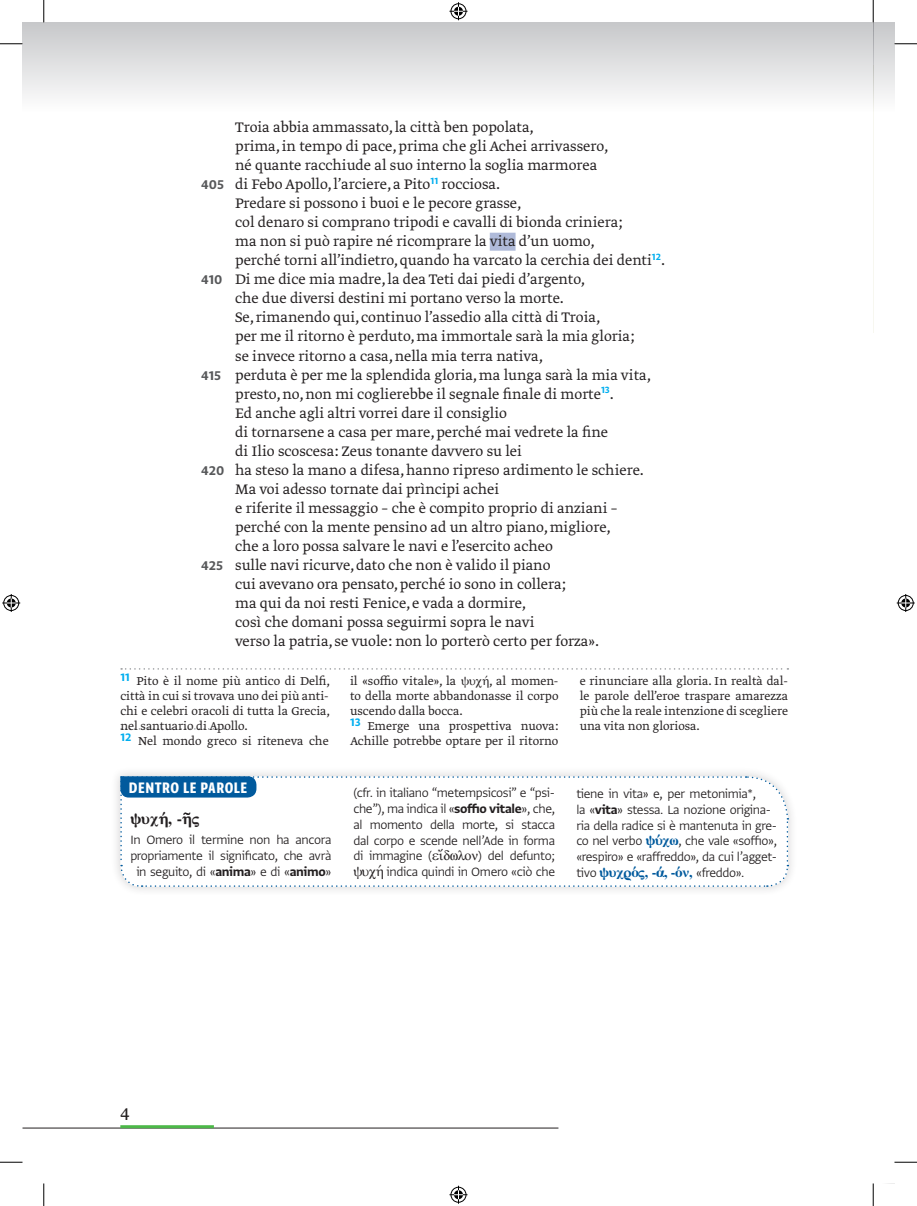
<style>
.page{position:relative;width:917px;height:1206px;background:#fff}
.page>*{position:absolute;margin:0;border:0;box-sizing:border-box;transform-origin:0 0}
.t1{font:300 21px "Greta Text Pro";color:#231f20}
.t2{font:18px "Greta Sans Cnd Std Bld";letter-spacing:.03em;color:#fff}
.t3{font:300 16.35px "Greta Text Pro";color:#231f20}
.t4{font:700 16.2px "Hellenica";color:#231f20}
.t5{font:300 14.25px/15.8px "Greta Sans Std";letter-spacing:-.025em;color:#231f20;text-align:center}
.t6{font:700 14.25px "Hellenica";letter-spacing:-.025em;color:#015a9d}
.t7{font:300 13.5px/15px "Greta Text Pro";color:#231f20}
.s1{font-family:"Greta Sans Std Bld";font-weight:400;font-size:15px;color:#57585a}
.s2{font-family:"Hellenica";font-weight:400;font-size:12.75px}
.s3{font-family:"Hellenica";font-weight:400;font-size:12px}
.s4{font-family:"Greta Sans Std Bld";font-weight:400}
.s5{font-family:"Hellenica";font-weight:400}
.s6{font-family:"Hellenica";font-weight:700;color:#015a9d}
.s7{font-family:"Greta Sans Std";font-weight:300;color:#231f20}
</style>
<div class="page">
<svg style="left:873px;top:112px;width:1px;height:221px"></svg>
<hr style="left:23px;top:1128px;width:535px;height:1px;background:#231f20">
<div style="left:22px;top:22px;width:851px;height:90px;background:linear-gradient(to bottom,#c7c8ca,#fdfdfd)"></div>
<hr style="left:120px;top:1125px;width:94px;height:3px;background:#4cb848">
<div style="left:873px;top:22px;width:21px;height:90px;background:linear-gradient(to bottom,#c7c8ca,#fdfdfd)"></div>
<svg style="left:121px;top:668px;width:667px;height:2px"></svg>
<svg style="left:121px;top:728px;width:104px;height:2px"></svg>
<div style="left:490px;top:233px;width:25px;height:18px;background:#afbad9"></div>
<div style="left:111px;top:767px;width:687px;height:129px;background:#f7f7f7"></div>
<svg style="left:120px;top:775px;width:669px;height:112px"></svg>
<svg style="left:0;top:44px;width:22px;height:1px"></svg>
<svg style="left:894px;top:44px;width:23px;height:1px"></svg>
<svg style="left:0;top:1162px;width:22px;height:1px"></svg>
<svg style="left:894px;top:1162px;width:23px;height:1px"></svg>
<svg style="left:44px;top:0;width:1px;height:22px"></svg>
<svg style="left:44px;top:1183px;width:1px;height:23px"></svg>
<svg style="left:873px;top:0;width:1px;height:22px"></svg>
<svg style="left:873px;top:1183px;width:1px;height:23px"></svg>
<svg style="left:449px;top:2px;width:18px;height:18px"></svg>
<svg style="left:449px;top:1186px;width:18px;height:18px"></svg>
<svg style="left:2px;top:594px;width:18px;height:18px"></svg>
<svg style="left:896px;top:594px;width:18px;height:18px"></svg>
<p class="t3" style="left:235px;top:117px;width:300px">Troia abbia ammassato, la città ben popolata,</p>
<p class="t3" style="left:235px;top:136px;width:374px">prima, in tempo di pace, prima che gli Achei arrivassero,</p>
<p class="t3" style="left:235px;top:155px;width:363px">né quante racchiude al suo interno la soglia marmorea</p>
<p class="t3" style="left:201px;top:174px;width:300px"><span class="s1">405</span> di Febo Apollo, l’arciere, a Pito<sup>11</sup> rocciosa.</p>
<p class="t3" style="left:235px;top:193px;width:288px">Predare si possono i buoi e le pecore grasse,</p>
<p class="t3" style="left:235px;top:212px;width:389px">col denaro si comprano tripodi e cavalli di bionda criniera;</p>
<p class="t3" style="left:235px;top:231px;width:361px">ma non si può rapire né ricomprare la vita d’un uomo,</p>
<p class="t3" style="left:235px;top:251px;width:431px">perché torni all’indietro, quando ha varcato la cerchia dei denti<sup>12</sup>.</p>
<p class="t3" style="left:201px;top:270px;width:385px"><span class="s1">410</span> Di me dice mia madre, la dea Teti dai piedi d’argento,</p>
<p class="t3" style="left:235px;top:289px;width:330px">che due diversi destini mi portano verso la morte.</p>
<p class="t3" style="left:235px;top:308px;width:366px">Se, rimanendo qui, continuo l’assedio alla città di Troia,</p>
<p class="t3" style="left:235px;top:327px;width:401px">per me il ritorno è perduto, ma immortale sarà la mia gloria;</p>
<p class="t3" style="left:235px;top:346px;width:309px">se invece ritorno a casa, nella mia terra nativa,</p>
<p class="t3" style="left:201px;top:365px;width:451px"><span class="s1">415</span> perduta è per me la splendida gloria, ma lunga sarà la mia vita,</p>
<p class="t3" style="left:235px;top:384px;width:380px">presto, no, non mi coglierebbe il segnale finale di morte<sup>13</sup>.</p>
<p class="t3" style="left:235px;top:403px;width:273px">Ed anche agli altri vorrei dare il consiglio</p>
<p class="t3" style="left:235px;top:422px;width:374px">di tornarsene a casa per mare, perché mai vedrete la fine</p>
<p class="t3" style="left:235px;top:441px;width:288px">di Ilio scoscesa: Zeus tonante davvero su lei</p>
<p class="t3" style="left:201px;top:460px;width:444px"><span class="s1">420</span> ha steso la mano a difesa, hanno ripreso ardimento le schiere.</p>
<p class="t3" style="left:235px;top:479px;width:265px">Ma voi adesso tornate dai prìncipi achei</p>
<p class="t3" style="left:235px;top:498px;width:384px">e riferite il messaggio – che è compito proprio di anziani –</p>
<p class="t3" style="left:235px;top:517px;width:377px">perché con la mente pensino ad un altro piano, migliore,</p>
<p class="t3" style="left:235px;top:536px;width:319px">che a loro possa salvare le navi e l’esercito acheo</p>
<p class="t3" style="left:201px;top:555px;width:351px"><span class="s1">425</span> sulle navi ricurve, dato che non è valido il piano</p>
<p class="t3" style="left:235px;top:574px;width:332px">cui avevano ora pensato, perché io sono in collera;</p>
<p class="t3" style="left:235px;top:593px;width:292px">ma qui da noi resti Fenice, e vada a dormire,</p>
<p class="t3" style="left:235px;top:612px;width:301px">così che domani possa seguirmi sopra le navi</p>
<p class="t3" style="left:235px;top:632px;width:365px">verso la patria, se vuole: non lo porterò certo per forza».</p>
<p class="t7" style="left:120px;top:673px;width:211px"><sup>11</sup> Pito è il nome più antico di Delfi, città in cui si trovava uno dei più anti&shy;chi e celebri oracoli di tutta la Grecia, nel santuario di Apollo.<br><sup>12</sup> Nel mondo greco si riteneva che</p>
<p class="t7" style="left:350px;top:673px;width:210px">il «soffio vitale», la <span class="s2">yuch</span><span class="s3">v</span>, al momen&shy;to della morte abbandonasse il corpo uscendo dalla bocca.<br><sup>13</sup> Emerge una prospettiva nuova:<br>Achille potrebbe optare per il ritorno</p>
<p class="t7" style="left:580px;top:673px;width:210px;text-align:justify">e rinunciare alla gloria. In realtà dal&shy;le parole dell’eroe traspare amarezza più che la reale intenzione di scegliere una vita non gloriosa.</p>
<p class="t2" style="left:129px;top:777px;width:120px">DENTRO LE PAROLE</p>
<p class="t4" style="left:130px;top:810px;width:71px">yuchv, -h`~</p>
<p class="t5" style="left:130px;top:832px;width:202px">In Omero il termine non ha ancora propriamente il significato, che avrà in seguito, di «<span class="s4">anima</span>» e di «<span class="s4">animo</span>»</p>
<p class="t5" style="left:353px;top:785px;width:203px;text-align:justify">(cfr. in italiano “metempsicosi” e “psi&shy;che”), ma indica il «<span class="s4">soffio vitale</span>», che, al momento della morte, si stacca dal corpo e scende nell’Ade in forma di immagine (<span class="s5">ei[dwlon</span>) del defunto; <span class="s5">yuchv</span> indica quindi in Omero «ciò che</p>
<p class="t5" style="left:576px;top:785px;width:202px;text-align:left">tiene in vita» e, per metonimia*,<br>la «<span class="s4">vita</span>» stessa. La nozione origina&shy;ria della radice si è mantenuta in gre&shy;co nel verbo <span class="s6">yuvcw</span>, che vale «soffio», «respiro» e «raffreddo», da cui l’agget-</p>
<p class="t6" style="left:576px;top:864px;width:170px"><span class="s7">tivo</span> yucrov~, -av, -ovn, <span class="s7">«freddo».</span></p>
<p class="t1" style="left:120px;top:1101px;width:11px">4</p>
</div>
